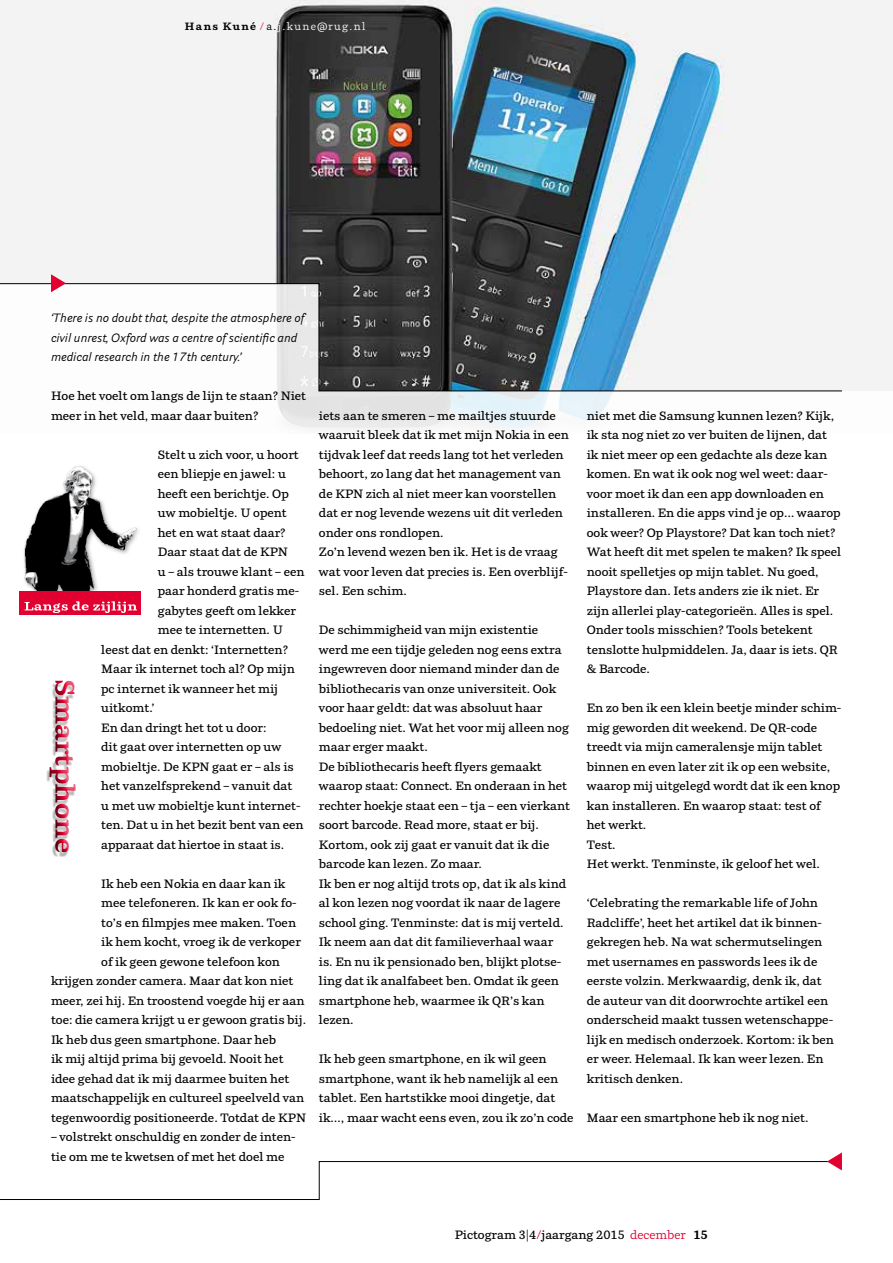
<style>
.page{position:relative;width:893px;height:1263px;background:#fff}
.page>*{position:absolute;margin:0;border:0;box-sizing:border-box;transform-origin:0 0}
.t1{font:700 27px "Parry";color:#e20030}
.t2{font:600 12px/19.5px "Parry";color:#000}
.t3{font:italic 12px/19.5px "Parry Grotesque";color:#000}
.t4{font:10.5px "Parry";letter-spacing:.125em;color:#fff}
.s1{font-weight:700;color:#000}
.s2{color:#e20030}
.s3{color:#000}
.s4{font-weight:400}
.s5{font-weight:400;color:#e20030}
.s6{font-weight:700}
</style>
<div class="page">
<img style="left:0;top:0;width:893px;height:391px">
<div style="left:37px;top:673px;width:39px;height:192px;background:#000;opacity:.75"></div>
<img style="left:24px;top:466px;width:115px;height:125px">
<div style="left:20px;top:591px;width:121px;height:24px;background:#e20030"></div>
<svg style="left:25px;top:601px;width:112px;height:12px"></svg>
<svg style="left:0;top:283px;width:843px;height:109px"></svg>
<svg style="left:51px;top:274px;width:15px;height:18px"></svg>
<svg style="left:0;top:1152px;width:842px;height:48px"></svg>
<p class="t4" style="left:185px;top:20px;width:182px"><span class="s1">Hans Kuné</span> <span class="s2">/</span> <span class="s3">a.</span>j.kune@rug.nl</p>
<p class="t3" style="left:51px;top:308px;width:255px">‘There is no doubt that, despite the atmosphere of civil unrest, Oxford was a centre of scientific and medical research in the 17th century.’</p>
<p class="t2" style="left:51px;top:386px;width:257px">Hoe het voelt om langs de lijn te staan? Niet meer in het veld, maar daar buiten?</p>
<p class="t2" style="left:158px;top:444px;width:143px">Stelt u zich voor, u hoort</p>
<p class="t2" style="left:158px;top:464px;width:130px">een bliepje en jawel: u</p>
<p class="t2" style="left:158px;top:483px;width:132px">heeft een berichtje. Op</p>
<p class="t2" style="left:158px;top:503px;width:131px">uw mobieltje. U opent</p>
<p class="t2" style="left:158px;top:522px;width:129px">het en wat staat daar?</p>
<p class="t2" style="left:158px;top:542px;width:132px">Daar staat dat de KPN</p>
<p class="t2" style="left:158px;top:561px;width:148px">u – als trouwe klant – een</p>
<p class="t2" style="left:158px;top:581px;width:143px">paar honderd gratis me-</p>
<p class="t2" style="left:158px;top:600px;width:140px">gabytes geeft om lekker</p>
<p class="t2" style="left:158px;top:620px;width:127px">mee te internetten. U</p>
<p class="t2" style="left:101px;top:639px;width:188px">leest dat en denkt: ‘Internetten?</p>
<p class="t2" style="left:101px;top:659px;width:195px">Maar ik internet toch al? Op mijn</p>
<p class="t2" style="left:101px;top:678px;width:178px">pc internet ik wanneer het mij</p>
<p class="t2" style="left:101px;top:698px;width:55px">uitkomt.’</p>
<p class="t2" style="left:101px;top:717px;width:167px">En dan dringt het tot u door:</p>
<p class="t2" style="left:101px;top:737px;width:182px">dit gaat over internetten op uw</p>
<p class="t2" style="left:101px;top:756px;width:194px">mobieltje. De KPN gaat er – als is</p>
<p class="t2" style="left:101px;top:776px;width:193px">het vanzelfsprekend – vanuit dat</p>
<p class="t2" style="left:101px;top:795px;width:201px">u met uw mobieltje kunt internet-</p>
<p class="t2" style="left:101px;top:815px;width:204px">ten. Dat u in het bezit bent van een</p>
<p class="t2" style="left:101px;top:834px;width:185px">apparaat dat hiertoe in staat is.</p>
<p class="t2" style="left:101px;top:873px;width:186px">Ik heb een Nokia en daar kan ik</p>
<p class="t2" style="left:101px;top:893px;width:197px">mee telefoneren. Ik kan er ook fo-</p>
<p class="t2" style="left:101px;top:912px;width:196px">to’s en filmpjes mee maken. Toen</p>
<p class="t2" style="left:101px;top:932px;width:201px">ik hem kocht, vroeg ik de verkoper</p>
<p class="t2" style="left:101px;top:951px;width:180px">of ik geen gewone telefoon kon</p>
<p class="t2" style="left:51px;top:971px;width:244px">krijgen zonder camera. Maar dat kon niet</p>
<p class="t2" style="left:51px;top:990px;width:255px">meer, zei hij. En troostend voegde hij er aan</p>
<p class="t2" style="left:51px;top:1010px;width:257px">toe: die camera krijgt u er gewoon gratis bij.</p>
<p class="t2" style="left:51px;top:1029px;width:227px">Ik heb dus geen smartphone. Daar heb</p>
<p class="t2" style="left:51px;top:1049px;width:234px">ik mij altijd prima bij gevoeld. Nooit het</p>
<p class="t2" style="left:51px;top:1068px;width:240px">idee gehad dat ik mij daarmee buiten het</p>
<p class="t2" style="left:51px;top:1088px;width:255px">maatschappelijk en cultureel speelveld van</p>
<p class="t2" style="left:51px;top:1107px;width:257px">tegenwoordig positioneerde. Totdat de KPN</p>
<p class="t2" style="left:51px;top:1127px;width:246px">– volstrekt onschuldig en zonder de inten&shy;tie om me te kwetsen of met het doel me</p>
<h1 class="t1" style="left:82px;top:679px;width:176px;rotate:90deg">Smartphone</h1>
<p class="t2" style="left:319px;top:405px;width:251px">iets aan te smeren – me mailtjes stuurde waaruit bleek dat ik met mijn Nokia in een tijdvak leef dat reeds lang tot het verleden behoort, zo lang dat het management van de KPN zich al niet meer kan voorstellen dat er nog levende wezens uit dit verleden onder ons rondlopen.<br>Zo’n levend wezen ben ik. Het is de vraag wat voor leven dat precies is. Een overblijf&shy;sel. Een schim.</p>
<p class="t2" style="left:319px;top:620px;width:253px">De schimmigheid van mijn existentie werd me een tijdje geleden nog eens extra ingewreven door niemand minder dan de bibliothecaris van onze universiteit. Ook voor haar geldt: dat was absoluut haar bedoeling niet. Wat het voor mij alleen nog maar erger maakt.<br>De bibliothecaris heeft flyers gemaakt waarop staat: Connect. En onderaan in het rechter hoekje staat een – tja – een vierkant soort barcode. Read more, staat er bij.<br>Kortom, ook zij gaat er vanuit dat ik die barcode kan lezen. Zo maar.<br>Ik ben er nog altijd trots op, dat ik als kind al kon lezen nog voordat ik naar de lagere school ging. Tenminste: dat is mij verteld.<br>Ik neem aan dat dit familieverhaal waar is. En nu ik pensionado ben, blijkt plotse&shy;ling dat ik analfabeet ben. Omdat ik geen smartphone heb, waarmee ik QR’s kan lezen.</p>
<p class="t2" style="left:319px;top:1049px;width:256px">Ik heb geen smartphone, en ik wil geen smartphone, want ik heb namelijk al een tablet. Een hartstikke mooi dingetje, dat ik…, maar wacht eens even, zou ik zo’n code</p>
<p class="t2" style="left:587px;top:406px;width:256px">niet met die Samsung kunnen lezen? Kijk, ik sta nog niet zo ver buiten de lijnen, dat ik niet meer op een gedachte als deze kan komen. En wat ik ook nog wel weet: daar&shy;voor moet ik dan een app downloaden en installeren. En die apps vind je op… waarop ook weer? Op Playstore? Dat kan toch niet?<br>Wat heeft dit met spelen te maken? Ik speel nooit spelletjes op mijn tablet. Nu goed, Playstore dan. Iets anders zie ik niet. Er zijn allerlei play-categorieën. Alles is spel.<br>Onder tools misschien? Tools betekent tenslotte hulpmiddelen. Ja, daar is iets. QR &amp; Barcode.</p>
<p class="t2" style="left:587px;top:698px;width:256px">En zo ben ik een klein beetje minder schim&shy;mig geworden dit weekend. De QR-code treedt via mijn cameralensje mijn tablet binnen en even later zit ik op een website, waarop mij uitgelegd wordt dat ik een knop kan installeren. En waarop staat: test of het werkt.<br>Test.<br>Het werkt. Tenminste, ik geloof het wel.</p>
<p class="t2" style="left:587px;top:893px;width:249px">‘Celebrating the remarkable life of John Radcliffe’, heet het artikel dat ik binnen&shy;gekregen heb. Na wat schermutselingen met usernames en passwords lees ik de eerste volzin. Merkwaardig, denk ik, dat de auteur van dit doorwrochte artikel een onderscheid maakt tussen wetenschappe&shy;lijk en medisch onderzoek. Kortom: ik ben er weer. Helemaal. Ik kan weer lezen. En kritisch denken.</p>
<p class="t2" style="left:587px;top:1108px;width:223px">Maar een smartphone heb ik nog niet.</p>
<p class="t2" style="left:455px;top:1224px;width:255px">Pictogram 3<span class="s4">|</span>4<span class="s2">/</span>jaargang 2015 <span class="s5">december</span> <span class="s6">15</span></p>
</div>
